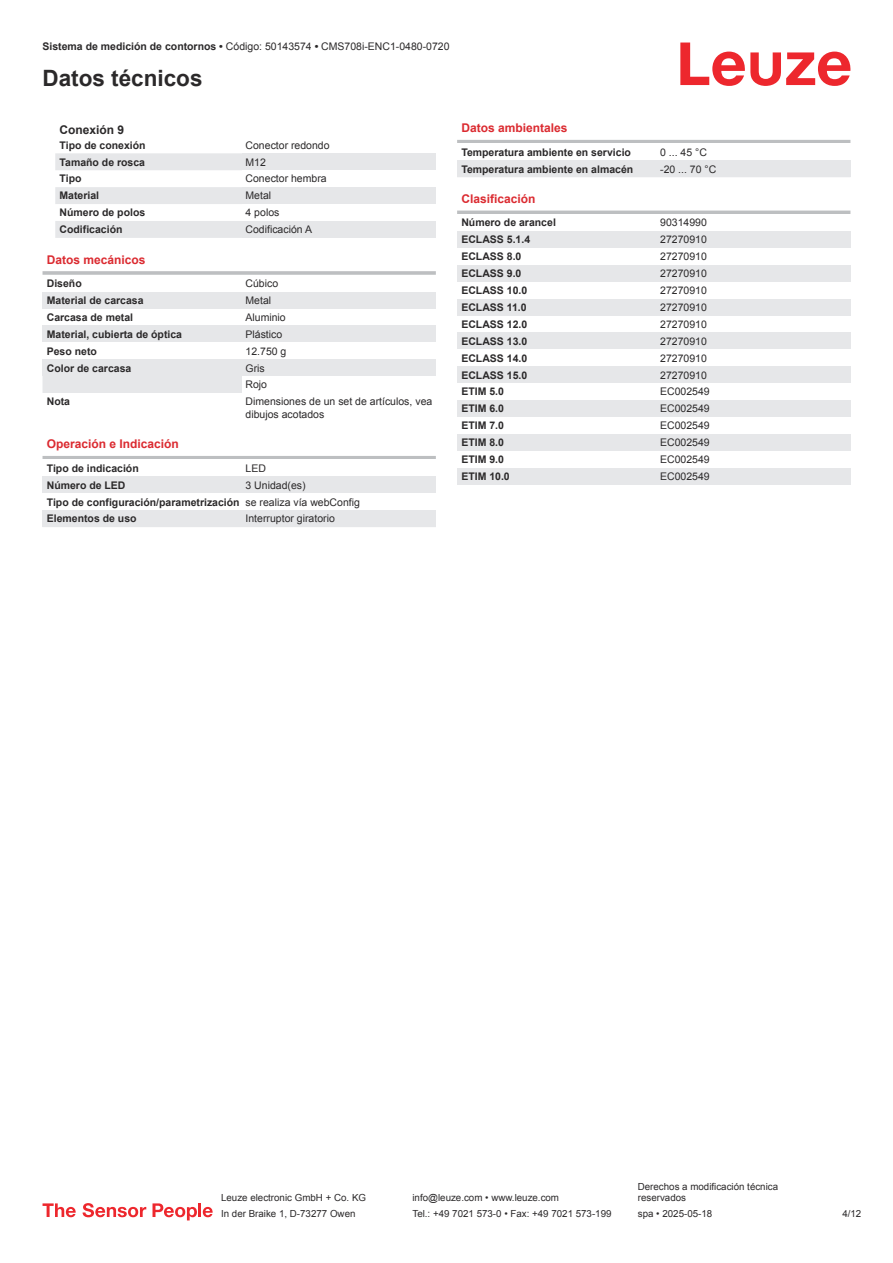
<style>
.page{position:relative;width:893px;height:1263px;background:#fff}
.page>*{position:absolute;margin:0;border:0;box-sizing:border-box;transform-origin:0 0}
.t1{font:700 22.5px "Arial";color:#2b292a}
.t2{font:700 12px "Arial";color:#db2a30}
.t3{font:700 12px "Arial";color:#2b292a}
.t4{font:700 10.5px/17px "Arial";color:#2b292a}
.t5{font:10.5px/17px "Arial";color:#2b292a}
.t6{font:9.75px/11.7px "Arial";color:#2b292a}
.s1{font-weight:700}
.s2{font-weight:400}
</style>
<div class="page">
<svg style="left:680px;top:43px;width:170px;height:43px"></svg>
<svg style="left:43px;top:153px;width:199px;height:240px;fill:#e6e7e9"></svg>
<div style="left:242px;top:153px;width:194px;height:17px;background:#e6e7e9"></div>
<div style="left:242px;top:187px;width:194px;height:17px;background:#e6e7e9"></div>
<div style="left:242px;top:221px;width:194px;height:17px;background:#e6e7e9"></div>
<div style="left:43px;top:255px;width:393px;height:18px;background:#fff"></div>
<hr style="left:43px;top:271px;width:393px;height:4px;background:#c7c8ca">
<div style="left:43px;top:275px;width:199px;height:17px;background:#fff"></div>
<div style="left:43px;top:292px;width:199px;height:17px;background:#e6e7e9"></div>
<div style="left:242px;top:292px;width:194px;height:17px;background:#e6e7e9"></div>
<div style="left:43px;top:309px;width:199px;height:16px;background:#fff"></div>
<div style="left:43px;top:325px;width:199px;height:17px;background:#e6e7e9"></div>
<div style="left:242px;top:325px;width:194px;height:17px;background:#e6e7e9"></div>
<div style="left:43px;top:342px;width:199px;height:17px;background:#fff"></div>
<div style="left:43px;top:359px;width:199px;height:17px;background:#e6e7e9"></div>
<div style="left:242px;top:359px;width:194px;height:17px;background:#e6e7e9"></div>
<hr style="left:43px;top:456px;width:393px;height:3px;background:#bdbfc1">
<div style="left:43px;top:476px;width:199px;height:17px;background:#e6e7e9"></div>
<div style="left:242px;top:476px;width:194px;height:17px;background:#e6e7e9"></div>
<div style="left:43px;top:510px;width:199px;height:17px;background:#e6e7e9"></div>
<div style="left:242px;top:510px;width:194px;height:17px;background:#e6e7e9"></div>
<hr style="left:457px;top:140px;width:393px;height:3px;background:#bdbfc1">
<div style="left:457px;top:160px;width:200px;height:17px;background:#e6e7e9"></div>
<div style="left:657px;top:160px;width:193px;height:17px;background:#e6e7e9"></div>
<hr style="left:457px;top:211px;width:393px;height:3px;background:#bdbfc1">
<div style="left:457px;top:231px;width:200px;height:17px;background:#e6e7e9"></div>
<div style="left:657px;top:231px;width:193px;height:17px;background:#e6e7e9"></div>
<div style="left:457px;top:265px;width:200px;height:17px;background:#e6e7e9"></div>
<div style="left:657px;top:265px;width:193px;height:17px;background:#e6e7e9"></div>
<div style="left:457px;top:299px;width:200px;height:17px;background:#e6e7e9"></div>
<div style="left:657px;top:299px;width:193px;height:17px;background:#e6e7e9"></div>
<div style="left:457px;top:332px;width:200px;height:17px;background:#e6e7e9"></div>
<div style="left:657px;top:332px;width:193px;height:17px;background:#e6e7e9"></div>
<div style="left:457px;top:366px;width:200px;height:17px;background:#e6e7e9"></div>
<div style="left:657px;top:366px;width:193px;height:17px;background:#e6e7e9"></div>
<div style="left:457px;top:400px;width:200px;height:17px;background:#e6e7e9"></div>
<div style="left:657px;top:400px;width:193px;height:17px;background:#e6e7e9"></div>
<div style="left:457px;top:434px;width:200px;height:17px;background:#e6e7e9"></div>
<div style="left:657px;top:434px;width:193px;height:17px;background:#e6e7e9"></div>
<div style="left:457px;top:468px;width:200px;height:17px;background:#e6e7e9"></div>
<div style="left:657px;top:468px;width:193px;height:17px;background:#e6e7e9"></div>
<svg style="left:43px;top:1203px;width:33px;height:14px"></svg>
<svg style="left:83px;top:1203px;width:63px;height:14px"></svg>
<svg style="left:153px;top:1203px;width:44px;height:17px"></svg>
<hr style="left:198px;top:1203px;width:3px;height:14px;background:#ed272d">
<svg style="left:203px;top:1207px;width:10px;height:10px"></svg>
<p class="t5" style="left:43px;top:39px;width:409px"><span class="s1">Sistema de medición de contornos •</span> Código: 50143574 <span class="s1">•</span> CMS708i-ENC1-0480-0720</p>
<h1 class="t1" style="left:43px;top:70px;width:162px">Datos técnicos</h1>
<p class="t3" style="left:60px;top:126px;width:66px">Conexión 9</p>
<p class="t4" style="left:60px;top:137px;width:88px">Tipo de conexión</p>
<p class="t5" style="left:246px;top:137px;width:86px">Conector redondo</p>
<p class="t4" style="left:60px;top:154px;width:87px">Tamaño de rosca</p>
<p class="t5" style="left:246px;top:154px;width:22px">M12</p>
<p class="t4" style="left:60px;top:171px;width:23px">Tipo</p>
<p class="t5" style="left:246px;top:171px;width:83px">Conector hembra</p>
<p class="t4" style="left:60px;top:188px;width:41px">Material</p>
<p class="t5" style="left:246px;top:188px;width:27px">Metal</p>
<p class="t4" style="left:60px;top:205px;width:87px">Número de polos</p>
<p class="t5" style="left:246px;top:205px;width:35px">4 polos</p>
<p class="t4" style="left:60px;top:222px;width:65px">Codificación</p>
<p class="t5" style="left:246px;top:222px;width:68px">Codificación A</p>
<p class="t2" style="left:47px;top:255px;width:100px">Datos mecánicos</p>
<p class="t4" style="left:47px;top:276px;width:37px">Diseño</p>
<p class="t5" style="left:246px;top:276px;width:34px">Cúbico</p>
<p class="t4" style="left:47px;top:293px;width:98px">Material de carcasa</p>
<p class="t5" style="left:246px;top:293px;width:27px">Metal</p>
<p class="t4" style="left:47px;top:310px;width:88px">Carcasa de metal</p>
<p class="t5" style="left:246px;top:310px;width:42px">Aluminio</p>
<p class="t4" style="left:47px;top:326px;width:137px">Material, cubierta de óptica</p>
<p class="t5" style="left:246px;top:326px;width:38px">Plástico</p>
<p class="t4" style="left:47px;top:343px;width:52px">Peso neto</p>
<p class="t5" style="left:246px;top:343px;width:42px">12.750 g</p>
<p class="t4" style="left:47px;top:360px;width:86px">Color de carcasa</p>
<p class="t5" style="left:246px;top:360px;width:23px">Gris<br>Rojo</p>
<p class="t4" style="left:47px;top:394px;width:25px">Nota</p>
<p class="t5" style="left:246px;top:396px;width:188px;line-height:12.6px">Dimensiones de un set de artículos, vea dibujos acotados</p>
<p class="t2" style="left:47px;top:439px;width:134px">Operación e Indicación</p>
<p class="t4" style="left:47px;top:460px;width:93px">Tipo de indicación</p>
<p class="t5" style="left:246px;top:460px;width:22px">LED</p>
<p class="t4" style="left:47px;top:477px;width:80px">Número de LED</p>
<p class="t4" style="left:47px;top:477px;width:315px;text-indent:199px"><span class="s2">3 Unidad(es)<br></span>Tipo de configuración/parametrización <span class="s2">se realiza vía webConfig<br></span>Elementos de uso</p>
<p class="t5" style="left:246px;top:511px;width:91px">Interruptor giratorio</p>
<p class="t2" style="left:461px;top:123px;width:108px">Datos ambientales</p>
<p class="t4" style="left:461px;top:144px;width:171px">Temperatura ambiente en servicio</p>
<p class="t5" style="left:660px;top:144px;width:48px">0 ... 45 °C</p>
<p class="t4" style="left:461px;top:161px;width:173px">Temperatura ambiente en almacén</p>
<p class="t5" style="left:660px;top:161px;width:58px">-20 ... 70 °C</p>
<p class="t2" style="left:461px;top:194px;width:76px">Clasificación</p>
<p class="t4" style="left:461px;top:215px;width:96px">Número de arancel</p>
<p class="t5" style="left:660px;top:215px;width:48px">90314990</p>
<p class="t4" style="left:461px;top:232px;width:70px">ECLASS 5.1.4</p>
<p class="t5" style="left:660px;top:232px;width:48px">27270910</p>
<p class="t4" style="left:461px;top:249px;width:62px">ECLASS 8.0</p>
<p class="t5" style="left:660px;top:249px;width:48px">27270910</p>
<p class="t4" style="left:461px;top:266px;width:62px">ECLASS 9.0</p>
<p class="t5" style="left:660px;top:266px;width:48px">27270910</p>
<p class="t4" style="left:461px;top:283px;width:67px">ECLASS 10.0</p>
<p class="t5" style="left:660px;top:283px;width:48px">27270910</p>
<p class="t4" style="left:461px;top:300px;width:67px">ECLASS 11.0</p>
<p class="t5" style="left:660px;top:300px;width:48px">27270910</p>
<p class="t4" style="left:461px;top:317px;width:67px">ECLASS 12.0</p>
<p class="t5" style="left:660px;top:317px;width:48px">27270910</p>
<p class="t4" style="left:461px;top:333px;width:67px">ECLASS 13.0</p>
<p class="t5" style="left:660px;top:333px;width:48px">27270910</p>
<p class="t4" style="left:461px;top:350px;width:67px">ECLASS 14.0</p>
<p class="t5" style="left:660px;top:350px;width:48px">27270910</p>
<p class="t4" style="left:461px;top:367px;width:67px">ECLASS 15.0</p>
<p class="t5" style="left:660px;top:367px;width:48px">27270910</p>
<p class="t4" style="left:461px;top:384px;width:44px">ETIM 5.0</p>
<p class="t5" style="left:660px;top:384px;width:51px">EC002549</p>
<p class="t4" style="left:461px;top:401px;width:44px">ETIM 6.0</p>
<p class="t5" style="left:660px;top:401px;width:51px">EC002549</p>
<p class="t4" style="left:461px;top:418px;width:44px">ETIM 7.0</p>
<p class="t5" style="left:660px;top:418px;width:51px">EC002549</p>
<p class="t4" style="left:461px;top:435px;width:44px">ETIM 8.0</p>
<p class="t5" style="left:660px;top:435px;width:51px">EC002549</p>
<p class="t4" style="left:461px;top:452px;width:44px">ETIM 9.0</p>
<p class="t5" style="left:660px;top:452px;width:51px">EC002549</p>
<p class="t4" style="left:461px;top:469px;width:50px">ETIM 10.0</p>
<p class="t5" style="left:660px;top:469px;width:51px">EC002549</p>
<p class="t6" style="left:221px;top:1193px;width:146px">Leuze electronic GmbH + Co. KG</p>
<p class="t6" style="left:412px;top:1193px;width:148px">info@leuze.com • www.leuze.com</p>
<p class="t6" style="left:638px;top:1181px;width:142px">Derechos a modificación técnica reservados</p>
<p class="t6" style="left:221px;top:1209px;width:136px">In der Braike 1, D-73277 Owen</p>
<p class="t6" style="left:412px;top:1209px;width:201px">Tel.: +49 7021 573-0 • Fax: +49 7021 573-199</p>
<p class="t6" style="left:638px;top:1209px;width:76px">spa • 2025-05-18</p>
<p class="t6" style="left:842px;top:1209px;width:20px">4 /12</p>
</div>
